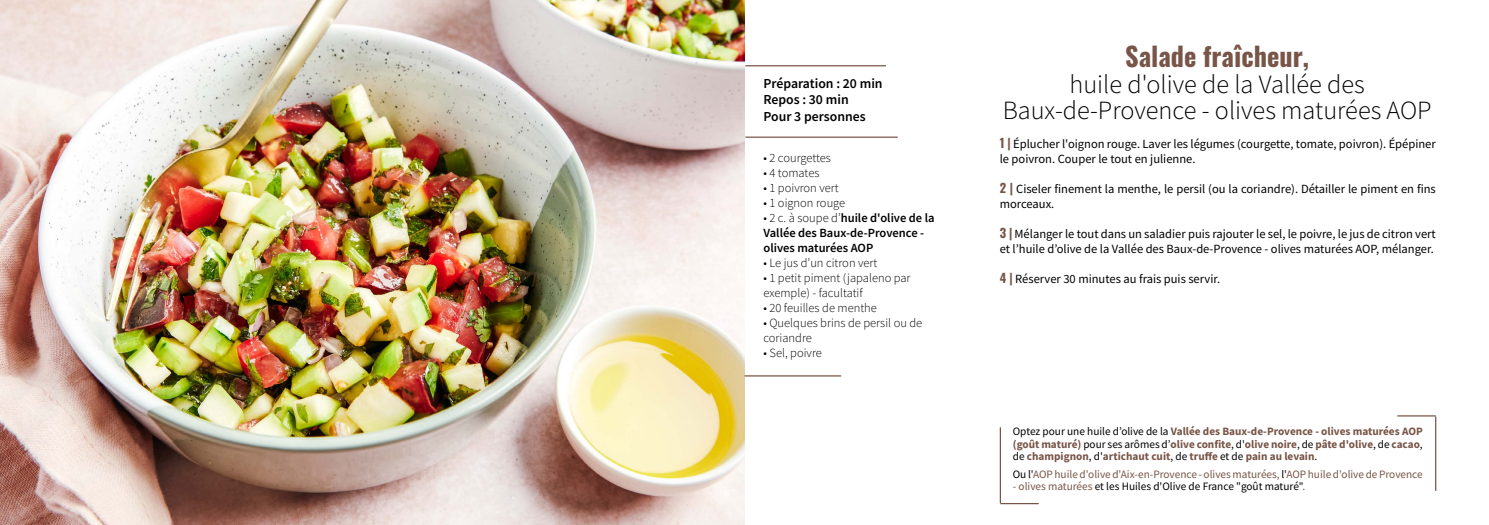
<style>
.page{position:relative;width:1489px;height:525px;background:#fff}
.page>*{position:absolute;margin:0;border:0;box-sizing:border-box;transform-origin:0 0}
.t1{font:300 26.25px/26.2px "Source Sans Pro";color:#000;text-align:center}
.t2{font:26.25px "Oswald";color:#785548}
.t3{font:600 13.75px/16.5px "Source Sans Pro";color:#000}
.t4{font:12.5px/15px "Source Sans Pro";color:#000}
.t5{font:300 12.5px/15px "Source Sans Pro";color:#000}
.t6{font:600 12.5px/15px "Source Sans Pro";color:#000}
.t7{font:700 11.25px/12.5px "Source Sans Pro";color:#785548;text-align:justify}
.t8{font:11.25px "Source Sans Pro";color:#785548}
.t9{font:11.25px "Source Sans Pro";color:#000}
.s1{font-weight:300}
.s2{font-family:"Oswald";color:#785548}
.s3{font-weight:400;color:#000}
.s4{color:#000}
.s5{color:#785548}
</style>
<div class="page">
<img style="left:0;top:0;width:744px;height:524px">
<hr style="left:999px;top:427px;width:1px;height:75px;background:#785548">
<hr style="left:1000px;top:502px;width:38px;height:2px;background:#785548">
<hr style="left:1434px;top:416px;width:2px;height:74px;background:#785548">
<hr style="left:1397px;top:415px;width:38px;height:1px;background:#785548">
<hr style="left:745px;top:65px;width:141px;height:1px;background:#785548">
<hr style="left:745px;top:136px;width:152px;height:2px;background:#785548">
<hr style="left:744px;top:375px;width:97px;height:1px;background:#785548">
<p class="t3" style="left:763px;top:75px;width:121px">Préparation : 20 min<br>Repos : 30 min<br>Pour 3 personnes</p>
<p class="t5" style="left:763px;top:150px;width:69px">• 2 courgettes</p>
<p class="t5" style="left:763px;top:165px;width:57px">• 4 tomates</p>
<p class="t5" style="left:763px;top:180px;width:77px">• 1 poivron vert</p>
<p class="t5" style="left:763px;top:195px;width:83px">• 1 oignon rouge</p>
<p class="t6" style="left:763px;top:210px;width:173px"><span class="s1">• 2 c. à soupe d’</span>huile d'olive de la<br>Vallée des Baux-de-Provence - olives maturées AOP</p>
<p class="t5" style="left:763px;top:255px;width:115px">• Le jus d’un citron vert</p>
<p class="t5" style="left:763px;top:270px;width:149px">• 1 petit piment (japaleno par exemple) - facultatif</p>
<p class="t5" style="left:763px;top:300px;width:115px">• 20 feuilles de menthe</p>
<p class="t5" style="left:763px;top:315px;width:160px">• Quelques brins de persil ou de coriandre</p>
<p class="t5" style="left:763px;top:345px;width:60px">• Sel, poivre</p>
<h1 class="t2" style="left:1125px;top:33px;width:185px">Salade fraîcheur,</h1>
<h1 class="t1" style="left:1002px;top:71px;width:430px">huile d'olive de la Vallée des<br>Baux-de-Provence - olives maturées AOP</h1>
<p class="t4" style="left:999px;top:136px;width:437px"><span class="s2">1 |</span> Éplucher l'oignon rouge. Laver les légumes (courgette, tomate, poivron). Épépiner le poivron. Couper le tout en julienne.</p>
<p class="t4" style="left:999px;top:181px;width:437px"><span class="s2">2 |</span> Ciseler finement la menthe, le persil (ou la coriandre). Détailler le piment en fins morceaux.</p>
<p class="t4" style="left:999px;top:226px;width:437px"><span class="s2">3 |</span> Mélanger le tout dans un saladier puis rajouter le sel, le poivre, le jus de citron vert et l’huile d’olive de la Vallée des Baux-de-Provence - olives maturées AOP, mélanger.</p>
<p class="t4" style="left:999px;top:271px;width:222px"><span class="s2">4 |</span> Réserver 30 minutes au frais puis servir.</p>
<p class="t7" style="left:1012px;top:425px;width:411px"><span class="s3">Optez pour une huile d’olive de la</span> Vallée des Baux-de-Provence - olives maturées AOP (goût maturé) <span class="s3">pour ses arômes d’</span>olive confite<span class="s3">, d'</span>olive noire<span class="s3">, de</span> pâte d'olive<span class="s3">, de</span> cacao<span class="s3">, de</span> champignon<span class="s3">, d'</span>artichaut cuit<span class="s3">, de</span> truffe <span class="s3">et de</span> pain au levain<span class="s3">.</span></p>
<p class="t8" style="left:1012px;top:466px;width:411px"><span class="s4">Ou l'</span>AOP huile d'olive d'Aix-en-Provence - olives maturées, <span class="s4">l'</span>AOP huile d'olive de Provence</p>
<p class="t9" style="left:1012px;top:479px;width:294px"><span class="s5">- olives maturées</span> et les Huiles d'Olive de France "goût maturé"<span class="s5">.</span></p>
</div>
